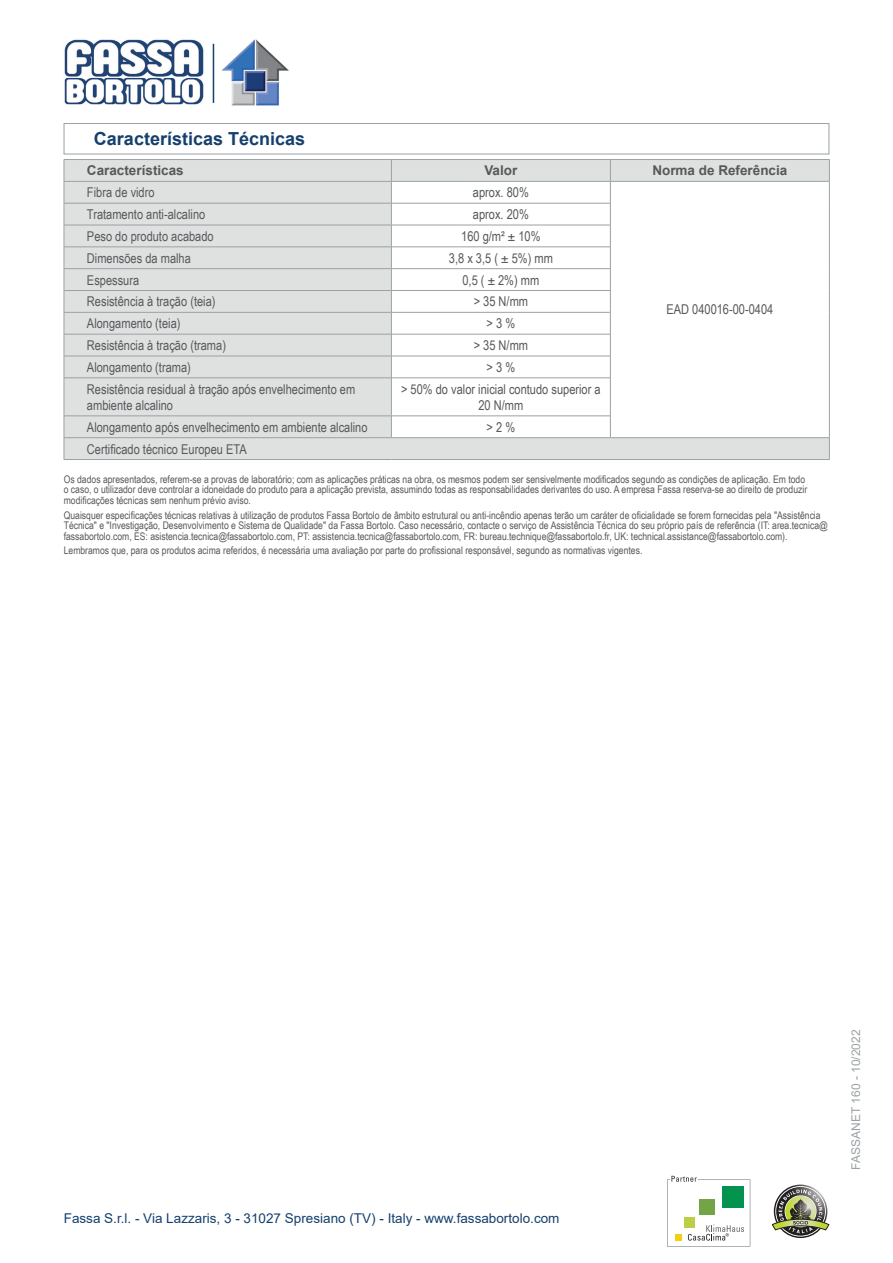
<style>
.page{position:relative;width:893px;height:1263px;background:#fff}
.page>*{position:absolute;margin:0;border:0;box-sizing:border-box;transform-origin:0 0}
.Titolo{font:700 18px "Arial";color:#15406e}
.normale_sx{font:13.5px/16.2px "Arial Narrow";color:#57585a}
.normale_centrato{font:13.5px/16.2px "Arial Narrow";color:#57585a;text-align:center}
.t1{font:13.5px "Arial";color:#15406e}
.grassetto_centrato{font:700 13.5px "Arial";color:#57585a}
.grassetto_sx{font:700 13.5px "Arial";color:#57585a}
.t2{font:12px "Arial";color:#9ba1a4}
.Disclaimer{font:10.5px/10.5px "Arial Narrow";color:#57585a}
</style>
<div class="page">
<div style="left:64px;top:123px;width:765px;height:31px;border:1px solid #9ba1a4"></div>
<svg style="left:65px;top:160px;width:764px;height:299px;fill:#dfe1e1"></svg>
<hr style="left:64px;top:159px;width:327px;height:1px;background:#9ba1a4">
<hr style="left:64px;top:181px;width:327px;height:1px;background:#9ba1a4">
<hr style="left:391px;top:159px;width:219px;height:1px;background:#9ba1a4">
<hr style="left:391px;top:181px;width:219px;height:1px;background:#9ba1a4">
<hr style="left:610px;top:159px;width:220px;height:1px;background:#9ba1a4">
<hr style="left:610px;top:181px;width:220px;height:1px;background:#9ba1a4">
<svg style="left:829px;top:160px;width:1px;height:218px"></svg>
<hr style="left:829px;top:378px;width:1px;height:38px;background:#9ba1a4">
<hr style="left:64px;top:203px;width:327px;height:1px;background:#9ba1a4">
<hr style="left:391px;top:203px;width:220px;height:1px;background:#9ba1a4">
<hr style="left:64px;top:225px;width:327px;height:1px;background:#9ba1a4">
<hr style="left:391px;top:225px;width:220px;height:1px;background:#9ba1a4">
<hr style="left:64px;top:247px;width:327px;height:1px;background:#9ba1a4">
<hr style="left:391px;top:247px;width:220px;height:1px;background:#9ba1a4">
<hr style="left:64px;top:268px;width:327px;height:1px;background:#9ba1a4">
<hr style="left:391px;top:268px;width:220px;height:1px;background:#9ba1a4">
<hr style="left:64px;top:290px;width:327px;height:1px;background:#9ba1a4">
<hr style="left:391px;top:290px;width:220px;height:1px;background:#9ba1a4">
<hr style="left:64px;top:312px;width:327px;height:1px;background:#9ba1a4">
<hr style="left:391px;top:312px;width:220px;height:1px;background:#9ba1a4">
<hr style="left:64px;top:334px;width:327px;height:1px;background:#9ba1a4">
<hr style="left:391px;top:334px;width:220px;height:1px;background:#9ba1a4">
<hr style="left:64px;top:356px;width:327px;height:1px;background:#9ba1a4">
<svg style="left:64px;top:160px;width:1px;height:218px"></svg>
<hr style="left:391px;top:356px;width:220px;height:1px;background:#9ba1a4">
<svg style="left:391px;top:160px;width:1px;height:218px"></svg>
<svg style="left:610px;top:160px;width:1px;height:218px"></svg>
<hr style="left:64px;top:378px;width:327px;height:1px;background:#9ba1a4">
<hr style="left:64px;top:378px;width:1px;height:38px;background:#9ba1a4">
<hr style="left:391px;top:378px;width:220px;height:1px;background:#9ba1a4">
<hr style="left:391px;top:378px;width:1px;height:38px;background:#9ba1a4">
<hr style="left:610px;top:378px;width:1px;height:38px;background:#9ba1a4">
<hr style="left:64px;top:416px;width:327px;height:1px;background:#9ba1a4">
<hr style="left:391px;top:416px;width:220px;height:1px;background:#9ba1a4">
<svg style="left:391px;top:417px;width:1px;height:20px"></svg>
<svg style="left:610px;top:417px;width:1px;height:20px"></svg>
<hr style="left:64px;top:437px;width:327px;height:1px;background:#9ba1a4">
<svg style="left:64px;top:416px;width:1px;height:43px"></svg>
<hr style="left:391px;top:437px;width:219px;height:1px;background:#9ba1a4">
<hr style="left:610px;top:437px;width:220px;height:1px;background:#9ba1a4">
<svg style="left:829px;top:416px;width:1px;height:43px"></svg>
<hr style="left:64px;top:459px;width:327px;height:1px;background:#9ba1a4">
<hr style="left:391px;top:459px;width:219px;height:1px;background:#9ba1a4">
<hr style="left:610px;top:459px;width:220px;height:1px;background:#9ba1a4">
<svg style="left:667px;top:1176px;width:83px;height:71px"></svg>
<svg style="left:772px;top:1186px;width:57px;height:50px"></svg>
<img style="left:64px;top:39px;width:140px;height:66px">
<hr style="left:213px;top:44px;width:1px;height:59px;background:#15406e">
<img style="left:221px;top:39px;width:68px;height:67px">
<p class="Titolo" style="left:94px;top:126px;width:213px">Características Técnicas</p>
<p class="grassetto_sx" style="left:87px;top:161px;width:98px">Características</p>
<p class="grassetto_centrato" style="left:484px;top:161px;width:35px">Valor</p>
<p class="grassetto_centrato" style="left:652px;top:161px;width:137px">Norma de Referência</p>
<p class="normale_sx" style="left:87px;top:184px;width:69px">Fibra de vidro</p>
<p class="normale_centrato" style="left:473px;top:184px;width:57px">aprox. 80%</p>
<p class="normale_sx" style="left:87px;top:206px;width:120px">Tratamento anti-alcalino</p>
<p class="normale_centrato" style="left:473px;top:206px;width:57px">aprox. 20%</p>
<p class="normale_sx" style="left:87px;top:227px;width:128px">Peso do produto acabado</p>
<p class="normale_centrato" style="left:461px;top:227px;width:81px">160 g/m² ± 10%</p>
<p class="normale_sx" style="left:87px;top:249px;width:105px">Dimensões da malha</p>
<p class="normale_centrato" style="left:449px;top:249px;width:106px">3,8 x 3,5 ( ± 5%) mm</p>
<p class="normale_sx" style="left:87px;top:271px;width:54px">Espessura</p>
<p class="normale_centrato" style="left:462px;top:271px;width:78px">0,5 ( ± 2%) mm</p>
<p class="normale_sx" style="left:87px;top:293px;width:130px">Resistência à tração (teia)</p>
<p class="normale_centrato" style="left:474px;top:293px;width:56px">&gt; 35 N/mm</p>
<p class="normale_sx" style="left:87px;top:315px;width:95px">Alongamento (teia)</p>
<p class="normale_centrato" style="left:487px;top:315px;width:30px">&gt; 3 %</p>
<p class="normale_sx" style="left:87px;top:337px;width:141px">Resistência à tração (trama)</p>
<p class="normale_centrato" style="left:474px;top:337px;width:56px">&gt; 35 N/mm</p>
<p class="normale_sx" style="left:87px;top:358px;width:105px">Alongamento (trama)</p>
<p class="normale_centrato" style="left:487px;top:358px;width:30px">&gt; 3 %</p>
<p class="normale_sx" style="left:87px;top:380px;width:270px">Resistência residual à tração após envelhecimento em ambiente alcalino</p>
<p class="normale_centrato" style="left:401px;top:380px;width:201px">&gt; 50% do valor inicial contudo superior a<br>20 N/mm</p>
<p class="normale_sx" style="left:87px;top:418px;width:282px">Alongamento após envelhecimento em ambiente alcalino</p>
<p class="normale_centrato" style="left:487px;top:418px;width:30px">&gt; 2 %</p>
<p class="normale_sx" style="left:87px;top:440px;width:161px">Certificado técnico Europeu ETA</p>
<p class="Disclaimer" style="left:64px;top:474px;width:745px">Os dados apresentados, referem-se a provas de laboratório; com as aplicações práticas na obra, os mesmos podem ser sensivelmente modificados segundo as condições de aplicação. Em todo o caso, o utilizador deve controlar a idoneidade do produto para a aplicação prevista, assumindo todas as responsabilidades derivantes do uso. A empresa Fassa reserva-se ao direito de produzir modificações técnicas sem nenhum prévio aviso.</p>
<p class="Disclaimer" style="left:64px;top:509px;width:766px">Quaisquer especificações técnicas relativas à utilização de produtos Fassa Bortolo de âmbito estrutural ou anti-incêndio apenas terão um caráter de oficialidade se forem fornecidas pela "Assistência<br>Técnica" e "Investigação, Desenvolvimento e Sistema de Qualidade" da Fassa Bortolo. Caso necessário, contacte o serviço de Assistência Técnica do seu próprio país de referência (IT: area.tecnica@ fassabortolo.com, ES: asistencia.tecnica@fassabortolo.com, PT: assistencia.tecnica@fassabortolo.com, FR: bureau.technique@fassabortolo.fr, UK: technical.assistance@fassabortolo.com).</p>
<p class="Disclaimer" style="left:64px;top:545px;width:580px">Lembramos que, para os produtos acima referidos, é necessária uma avaliação por parte do profissional responsável, segundo as normativas vigentes.</p>
<p class="normale_centrato" style="left:666px;top:301px;width:109px">EAD 040016-00-0404</p>
<p class="t1" style="left:64px;top:1208px;width:497px">Fassa S.r.l. - Via Lazzaris, 3 - 31027 Spresiano (TV) - Italy - www.fassabortolo.com</p>
<p class="t2" style="left:848px;top:1170px;width:141px;rotate:-90deg">FASSANET 160 - 10/2022</p>
</div>
